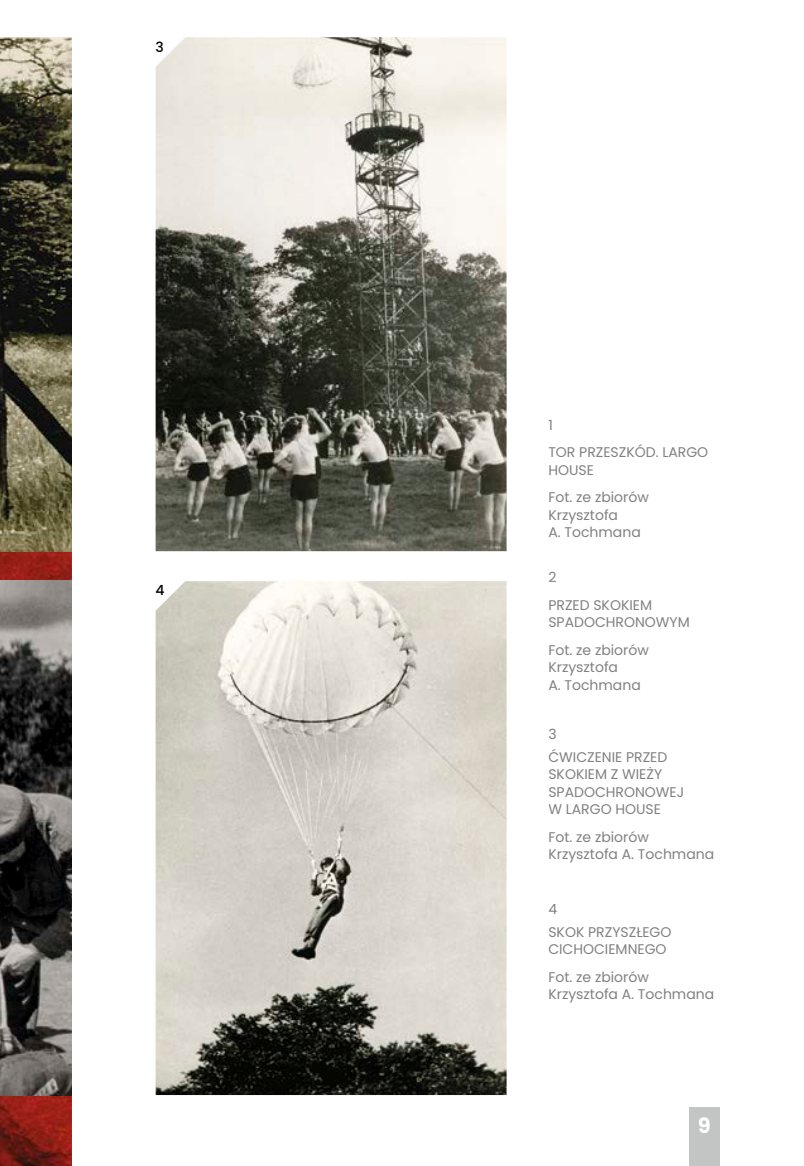
<style>
.page{position:relative;width:804px;height:1166px;background:#fff}
.page>*{position:absolute;margin:0;border:0;box-sizing:border-box;transform-origin:0 0}
.t1{font:700 21px "Poppins";color:#fff}
.t2{font:14px/27.5px "Poppins";color:#808180}
.t3{font:500 14px "Poppins";color:#000}
</style>
<div class="page">
<div style="left:689px;top:1107px;width:30px;height:59px;background:#c3c4c4"></div>
<img style="left:0;top:551px;width:72px;height:615px">
<img style="left:0;top:37px;width:72px;height:514px">
<img style="left:156px;top:37px;width:350px;height:514px">
<img style="left:0;top:580px;width:72px;height:516px">
<img style="left:156px;top:581px;width:350px;height:514px">
<p class="t3" style="left:156px;top:39px;width:10px">3</p>
<p class="t3" style="left:156px;top:582px;width:11px">4</p>
<p class="t2" style="left:548px;top:411px;width:161px">1<br>TOR PRZESZKÓD. LARGO</p>
<p class="t2" style="left:548px;top:456px;width:102px">HOUSE<br>Fot. ze zbiorów</p>
<p class="t2" style="left:548px;top:506px;width:94px;line-height:17.5px">Krzysztofa<br>A. Tochmana</p>
<p class="t2" style="left:548px;top:563px;width:105px">2<br>PRZED SKOKIEM</p>
<p class="t2" style="left:548px;top:608px;width:143px">SPADOCHRONOWYM<br>Fot. ze zbiorów</p>
<p class="t2" style="left:548px;top:658px;width:94px;line-height:17.5px">Krzysztofa<br>A. Tochmana</p>
<p class="t2" style="left:548px;top:723px;width:120px;line-height:22.4px">3<br>ĆWICZENIE PRZED</p>
<p class="t2" style="left:548px;top:766px;width:137px;line-height:17.5px">SKOKIEM Z WIEŻY<br>SPADOCHRONOWEJ<br>W LARGO HOUSE</p>
<p class="t2" style="left:548px;top:828px;width:167px;line-height:17.5px">Fot. ze zbiorów<br>Krzysztofa A. Tochmana</p>
<p class="t2" style="left:548px;top:898px;width:125px;line-height:22.4px">4<br>SKOK PRZYSZŁEGO</p>
<p class="t2" style="left:548px;top:935px;width:120px">CICHOCIEMNEGO<br>Fot. ze zbiorów</p>
<p class="t2" style="left:548px;top:980px;width:167px">Krzysztofa A. Tochmana</p>
<h1 class="t1" style="left:697px;top:1114px;width:14px">9</h1>
</div>
